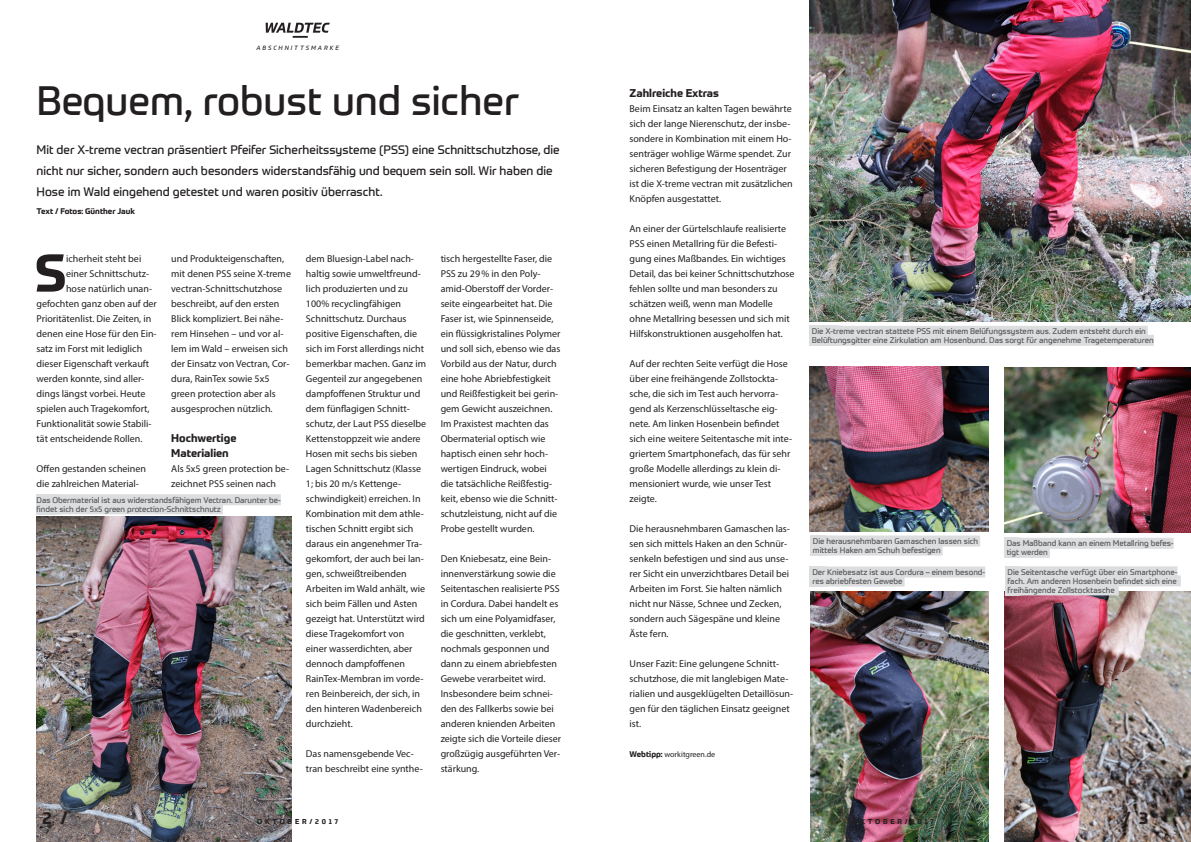
<style>
.page{position:relative;width:1191px;height:842px;background:#fff}
.page>*{position:absolute;margin:0;border:0;box-sizing:border-box;transform-origin:0 0}
.t1{font:700 52.1px "Prometo";color:#231f20}
.t2{font:40px "Prometo";color:#231f20}
.t3{font:700 17px "Prometo";color:#231f20}
.t4{font:12px/21px "Prometo";color:#231f20}
.t5{font:700 11px/15px "Prometo";color:#231f20}
.t6{font:10px/15px "Myriad Pro";color:#231f20}
.t7{font:8px/9px "Prometo";color:#57585a}
.t8{font:700 8px "Prometo";color:#231f20}
.t9{font:8px "Myriad Pro";color:#231f20}
.t10{font:700 7px "Prometo";letter-spacing:.39em;color:#231f20}
.t11{font:italic 6px "Prometo";letter-spacing:.32em;color:#231f20}
.s1{font-family:"Prometo";font-weight:700}
</style>
<div class="page">
<img style="left:1004px;top:367px;width:187px;height:165px">
<img style="left:37px;top:517px;width:255px;height:325px">
<div style="left:812px;top:326px;width:335px;height:11px;background:#dcdddf"></div>
<div style="left:812px;top:335px;width:341px;height:11px;background:#dcdddf"></div>
<img style="left:809px;top:0;width:382px;height:322px">
<img style="left:1004px;top:592px;width:187px;height:250px">
<div style="left:37px;top:494px;width:244px;height:11px;background:#dcdddf"></div>
<div style="left:37px;top:503px;width:186px;height:11px;background:#dcdddf"></div>
<svg style="left:810px;top:535px;width:170px;height:21px"></svg>
<div style="left:813px;top:535px;width:167px;height:11px;background:#dcdddf"></div>
<div style="left:813px;top:544px;width:129px;height:11px;background:#dcdddf"></div>
<img style="left:810px;top:592px;width:178px;height:250px">
<img style="left:809px;top:366px;width:179px;height:166px">
<div style="left:1006px;top:538px;width:167px;height:11px;background:#dcdddf"></div>
<div style="left:1006px;top:547px;width:43px;height:11px;background:#dcdddf"></div>
<svg style="left:809px;top:566px;width:177px;height:21px"></svg>
<div style="left:812px;top:566px;width:173px;height:12px;background:#dcdddf"></div>
<div style="left:812px;top:575px;width:92px;height:12px;background:#dcdddf"></div>
<svg style="left:1004px;top:566px;width:179px;height:29px"></svg>
<div style="left:1007px;top:566px;width:170px;height:11px;background:#dcdddf"></div>
<div style="left:1007px;top:575px;width:173px;height:11px;background:#dcdddf"></div>
<div style="left:1007px;top:584px;width:111px;height:11px;background:#dcdddf"></div>
<svg style="left:266px;top:23px;width:64px;height:15px"></svg>
<p class="t11" style="left:256px;top:44px;width:84px">ABSCHNITTSMARKE</p>
<h2 class="t2" style="left:37px;top:76px;width:484px">Bequem, robust und sicher</h2>
<p class="t4" style="left:37px;top:139px;width:525px">Mit der X-treme vectran präsentiert Pfeifer Sicherheitssysteme (PSS) eine Schnittschutzhose, die nicht nur sicher, sondern auch besonders widerstandsfähig und bequem sein soll. Wir haben die<br>Hose im Wald eingehend getestet und waren positiv überrascht.</p>
<p class="t8" style="left:37px;top:206px;width:100px">Text / Fotos: Günther Jauk</p>
<h1 class="t1" style="left:35px;top:240px;width:32px">S</h1>
<p class="t6" style="left:66px;top:251px;width:77px">icherheit steht bei</p>
<p class="t6" style="left:66px;top:266px;width:84px">einer Schnittschutz-</p>
<p class="t6" style="left:66px;top:281px;width:87px">hose natürlich unan-</p>
<p class="t6" style="left:37px;top:296px;width:122px">gefochten ganz oben auf der</p>
<p class="t6" style="left:37px;top:311px;width:116px">Prioritätenlist. Die Zeiten, in</p>
<p class="t6" style="left:37px;top:326px;width:122px">denen eine Hose für den Ein-</p>
<p class="t6" style="left:37px;top:341px;width:107px">satz im Forst mit lediglich</p>
<p class="t6" style="left:37px;top:356px;width:114px">dieser Eigenschaft verkauft</p>
<p class="t6" style="left:37px;top:371px;width:109px">werden konnte, sind aller-</p>
<p class="t6" style="left:37px;top:386px;width:110px">dings längst vorbei. Heute</p>
<p class="t6" style="left:37px;top:401px;width:114px">spielen auch Tragekomfort,</p>
<p class="t6" style="left:37px;top:416px;width:117px">Funktionalität sowie Stabili-</p>
<p class="t6" style="left:37px;top:431px;width:107px">tät entscheidende Rollen.</p>
<p class="t6" style="left:37px;top:461px;width:111px">Offen gestanden scheinen die zahlreichen Material-</p>
<p class="t6" style="left:171px;top:251px;width:121px">und Produkteigenschaften, mit denen PSS seine X-treme vectran-Schnittschutzhose beschreibt, auf den ersten<br>Blick kompliziert. Bei nähe&shy;rem Hinsehen – und vor al&shy;lem im Wald – erweisen sich der Einsatz von Vectran, Cor&shy;dura, RainTex sowie 5x5 green protection aber als ausgesprochen nützlich.</p>
<p class="t5" style="left:171px;top:430px;width:67px">Hochwertige<br>Materialien</p>
<p class="t6" style="left:171px;top:461px;width:120px">Als 5x5 green protection be&shy;zeichnet PSS seinen nach</p>
<p class="t7" style="left:37px;top:495px;width:246px">Das Obermaterial ist aus widerstandsfähigem Vectran. Darunter be&shy;findet sich der 5x5 green protection-Schnittschnutz</p>
<p class="t6" style="left:306px;top:251px;width:122px">dem Bluesign-Label nach&shy;haltig sowie umweltfreund&shy;lich produzierten und zu<br>100% recyclingfähigen<br>Schnittschutz. Durchaus positive Eigenschaften, die sich im Forst allerdings nicht bemerkbar machen. Ganz im<br>Gegenteil zur angegebenen dampfoffenen Struktur und dem fünflagigen Schnitt&shy;schutz, der Laut PSS dieselbe<br>Kettenstoppzeit wie andere<br>Hosen mit sechs bis sieben<br>Lagen Schnittschutz (Klasse<br>1; bis 20 m/s Kettenge&shy;schwindigkeit) erreichen. In<br>Kombination mit dem athle&shy;tischen Schnitt ergibt sich daraus ein angenehmer Tra&shy;gekomfort, der auch bei lan&shy;gen, schweißtreibenden<br>Arbeiten im Wald anhält, wie sich beim Fällen und Asten gezeigt hat. Unterstützt wird diese Tragekomfort von einer wasserdichten, aber dennoch dampfoffenen<br>RainTex-Membran im vorde&shy;ren Beinbereich, der sich, in den hinteren Wadenbereich durchzieht.</p>
<p class="t6" style="left:306px;top:746px;width:118px">Das namensgebende Vec&shy;tran beschreibt eine synthe-</p>
<p class="t6" style="left:441px;top:251px;width:121px">tisch hergestellte Faser, die<br>PSS zu 29% in den Poly&shy;amid-Oberstoff der Vorder&shy;seite eingearbeitet hat. Die<br>Faser ist, wie Spinnenseide, ein flüssigkristalines Polymer und soll sich, ebenso wie das<br>Vorbild aus der Natur, durch eine hohe Abriebfestigkeit und Reißfestigkeit bei gerin&shy;gem Gewicht auszeichnen.<br>Im Praxistest machten das<br>Obermaterial optisch wie haptisch einen sehr hoch&shy;wertigen Eindruck, wobei die tatsächliche Reißfestig&shy;keit, ebenso wie die Schnitt&shy;schutzleistung, nicht auf die<br>Probe gestellt wurden.</p>
<p class="t6" style="left:441px;top:551px;width:122px">Den Kniebesatz, eine Bein&shy;innenverstärkung sowie die<br>Seitentaschen realisierte PSS in Cordura. Dabei handelt es sich um eine Polyamidfaser, die geschnitten, verklebt, nochmals gesponnen und dann zu einem abriebfesten<br>Gewebe verarbeitet wird.<br>Insbesondere beim schnei&shy;den des Fallkerbs sowie bei anderen knienden Arbeiten zeigte sich die Vorteile dieser großzügig ausgeführten Ver&shy;stärkung.</p>
<p class="t5" style="left:629px;top:85px;width:91px">Zahlreiche Extras</p>
<p class="t6" style="left:629px;top:101px;width:165px">Beim Einsatz an kalten Tagen bewährte sich der lange Nierenschutz, der insbe&shy;sondere in Kombination mit einem Ho&shy;senträger wohlige Wärme spendet. Zur sicheren Befestigung der Hosenträger ist die X-treme vectran mit zusätzlichen Knöpfen ausgestattet.</p>
<p class="t6" style="left:629px;top:221px;width:166px">An einer der Gürtelschlaufe realisierte PSS einen Metallring für die Befesti&shy;gung eines Maßbandes. Ein wichtiges Detail, das bei keiner Schnittschutzhose fehlen sollte und man besonders zu schätzen weiß, wenn man Modelle ohne Metallring besessen und sich mit Hilfskonstruktionen ausgeholfen hat.</p>
<p class="t6" style="left:629px;top:356px;width:164px">Auf der rechten Seite verfügt die Hose über eine freihängende Zollstockta&shy;sche, die sich im Test auch hervorra&shy;gend als Kerzenschlüsseltasche eig&shy;nete. Am linken Hosenbein befindet sich eine weitere Seitentasche mit inte&shy;griertem Smartphonefach, das für sehr große Modelle allerdings zu klein di&shy;mensioniert wurde, wie unser Test zeigte.</p>
<p class="t6" style="left:629px;top:521px;width:162px">Die herausnehmbaren Gamaschen las&shy;sen sich mittels Haken an den Schnür&shy;senkeln befestigen und sind aus unse&shy;rer Sicht ein unverzichtbares Detail bei Arbeiten im Forst. Sie halten nämlich nicht nur Nässe, Schnee und Zecken, sondern auch Sägespäne und kleine Äste fern.</p>
<p class="t6" style="left:629px;top:656px;width:165px">Unser Fazit: Eine gelungene Schnitt&shy;schutzhose, die mit langlebigen Mate&shy;rialien und ausgeklügelten Detaillösun&shy;gen für den täglichen Einsatz geeignet ist.</p>
<p class="t9" style="left:629px;top:749px;width:87px"><span class="s1">Webtipp:</span> workitgreen.de</p>
<p class="t7" style="left:812px;top:327px;width:343px">Die X-treme vectran stattete PSS mit einem Belüfungssystem aus. Zudem entsteht durch ein<br>Belüftungsgitter eine Zirkulation am Hosenbund. Das sorgt für angenehme Tragetemperaturen</p>
<p class="t7" style="left:813px;top:536px;width:167px">Die herausnehmbaren Gamaschen lassen sich mittels Haken am Schuh befestigen</p>
<p class="t7" style="left:1006px;top:539px;width:168px">Das Maßband kann an einem Metallring befes&shy;tigt werden</p>
<p class="t7" style="left:812px;top:568px;width:174px">Der Kniebesatz ist aus Cordura – einem besond&shy;res abriebfesten Gewebe</p>
<p class="t7" style="left:1007px;top:567px;width:171px;text-align:justify">Die Seitentasche verfügt über ein Smartphone&shy;fach. Am anderen Hosenbein befindet sich eine freihängende Zollstocktasche</p>
<h3 class="t3" style="left:43px;top:807px;width:27px">2 /</h3>
<p class="t10" style="left:257px;top:817px;width:23px">Okto</p>
<p class="t10" style="left:288px;top:817px;width:52px">ber/2017</p>
<p class="t10" style="left:852px;top:817px;width:23px">Okto</p>
<p class="t10" style="left:883px;top:817px;width:52px">ber/2017</p>
<h3 class="t3" style="left:1123px;top:807px;width:27px">/ 3</h3>
</div>
